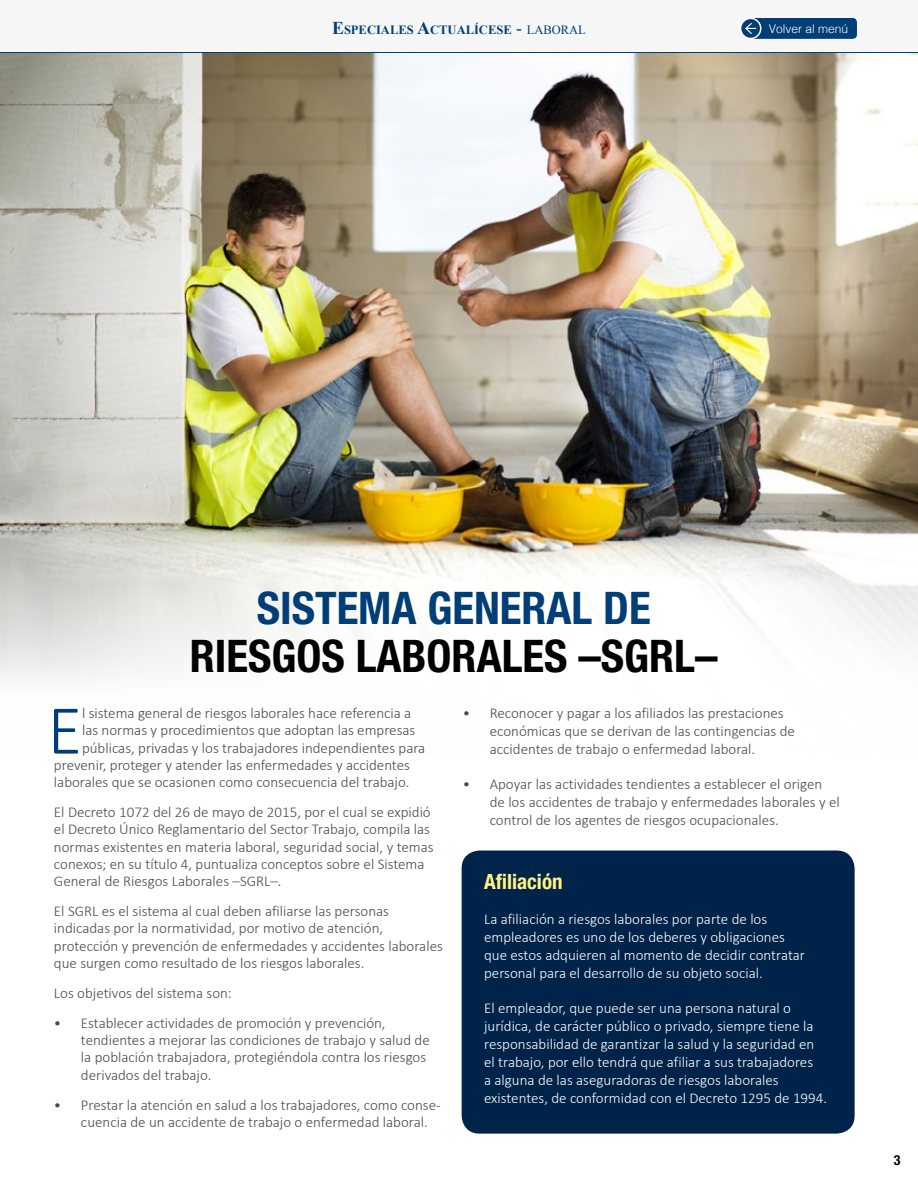
<style>
.page{position:relative;width:918px;height:1188px;background:#fff}
.page>*{position:absolute;margin:0;border:0;box-sizing:border-box;transform-origin:0 0}
.t1{font:300 70.8px "Calibri";color:#003e77}
.t2{font:700 condensed 45px "Helvetica Neue LT Std";color:#000}
.t3{font:700 condensed 45px "Helvetica Neue LT Std";color:#003e77}
.t4{font:700 condensed 21px "Helvetica Neue LT Pro";color:#fff482}
.t5{font:300 15px/17.2px "Calibri";color:#4a4a49}
.t6{font:300 15px/18px "Calibri";color:#fff}
.t7{font:700 condensed 13.95px "Helvetica Neue LT Std";color:#000}
.t8{font:700 12.6px "Times New Roman";color:#003e77}
.t9{font:300 12px "Helvetica";color:#fff}
.s1{font-size:18px}
.s2{font-weight:400;font-size:18px}
.s3{font-weight:400}
</style>
<div class="page">
<img style="left:0;top:53px;width:918px;height:628px">
<div style="left:462px;top:851px;width:393px;height:283px;background:#002349;border-radius:18px"></div>
<div style="left:0;top:0;width:918px;height:53px;background:#f6f6f6"></div>
<hr style="left:0;top:52px;width:918px;height:1px;background:#003e77">
<svg style="left:741px;top:18px;width:20px;height:20px"></svg>
<div style="left:740px;top:18px;width:21px;height:21px;border:2px solid #fff;border-radius:50%"></div>
<svg style="left:744px;top:18px;width:113px;height:21px"></svg>
<p class="t8" style="left:332px;top:21px;width:255px"><span class="s1">E</span>SPECIALES <span class="s1">A</span>CTUALÍCESE <span class="s2">-</span> <span class="s3">LABORAL</span></p>
<p class="t9" style="left:769px;top:18px;width:81px">Volver al menú</p>
<h2 class="t3" style="left:257px;top:581px;width:395px">SISTEMA GENERAL DE</h2>
<h2 class="t2" style="left:190px;top:629px;width:529px">RIESGOS LABORALES –SGRL–</h2>
<h1 class="t1" style="left:47px;top:686px;width:36px">E</h1>
<p class="t5" style="left:82px;top:704px;width:331px">l sistema general de riesgos laborales hace referencia a</p>
<p class="t5" style="left:82px;top:721px;width:335px">las normas y procedimientos que adoptan las empresas</p>
<p class="t5" style="left:82px;top:738px;width:345px">públicas, privadas y los trabajadores independientes para</p>
<p class="t5" style="left:54px;top:756px;width:357px">prevenir, proteger y atender las enfermedades y accidentes</p>
<p class="t5" style="left:54px;top:773px;width:357px">laborales que se ocasionen como consecuencia del trabajo.</p>
<p class="t5" style="left:54px;top:803px;width:381px">El Decreto 1072 del 26 de mayo de 2015, por el cual se expidió el Decreto Único Reglamentario del Sector Trabajo, compila las normas existentes en materia laboral, seguridad social, y temas conexos; en su título 4, puntualiza conceptos sobre el Sistema General de Riesgos Laborales –SGRL–.</p>
<p class="t5" style="left:54px;top:902px;width:390px">El SGRL es el sistema al cual deben afiliarse las personas indicadas por la normatividad, por motivo de atención, protección y prevención de enfermedades y accidentes laborales que surgen como resultado de los riesgos laborales.</p>
<p class="t5" style="left:54px;top:984px;width:179px">Los objetivos del sistema son:</p>
<p class="t5" style="left:81px;top:1014px;width:350px;text-indent:-27px">• Establecer actividades de promoción y prevención, tendientes a mejorar las condiciones de trabajo y salud de la población trabajadora, protegiéndola contra los riesgos derivados del trabajo.</p>
<p class="t5" style="left:81px;top:1095px;width:361px;text-indent:-27px">• Prestar la atención en salud a los trabajadores, como conse&shy;cuencia de un accidente de trabajo o enfermedad laboral.</p>
<p class="t5" style="left:490px;top:703px;width:307px;line-height:18px;text-indent:-27px">• Reconocer y pagar a los afiliados las prestaciones económicas que se derivan de las contingencias de accidentes de trabajo o enfermedad laboral.</p>
<p class="t5" style="left:490px;top:774px;width:352px;line-height:18px;text-indent:-27px">• Apoyar las actividades tendientes a establecer el origen de los accidentes de trabajo y enfermedades laborales y el control de los agentes de riesgos ocupacionales.</p>
<h3 class="t4" style="left:484px;top:869px;width:80px">Afiliación</h3>
<p class="t6" style="left:484px;top:909px;width:322px">La afiliación a riesgos laborales por parte de los empleadores es uno de los deberes y obligaciones que estos adquieren al momento de decidir contratar personal para el desarrollo de su objeto social.</p>
<p class="t6" style="left:484px;top:998px;width:345px">El empleador, que puede ser una persona natural o jurídica, de carácter público o privado, siempre tiene la responsabilidad de garantizar la salud y la seguridad en el trabajo, por ello tendrá que afiliar a sus trabajadores<br>a alguna de las aseguradoras de riesgos laborales existentes, de conformidad con el Decreto 1295 de 1994.</p>
<p class="t7" style="left:894px;top:1152px;width:8px">3</p>
</div>
